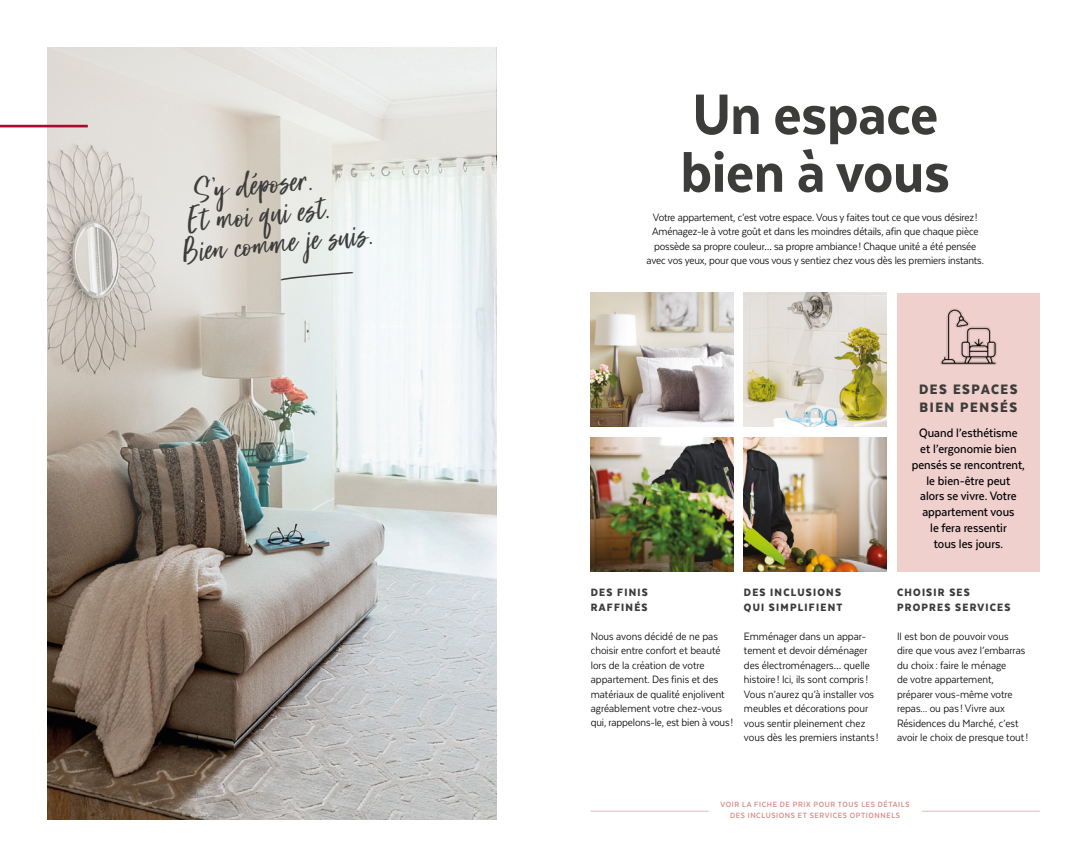
<style>
.page{position:relative;width:1087px;height:867px;background:#fff}
.page>*{position:absolute;margin:0;border:0;box-sizing:border-box;transform-origin:0 0}
.t1{font:800 65.62px/57.8px "Texta Narrow";color:#3c3c3b}
.t2{font:35px/29.8px "Super Natural";color:#3c3c3b}
.t3{font:900 15.75px/17.5px "Texta Narrow";letter-spacing:.1em;color:#3c3c3b}
.t4{font:500 14px/15.8px "Texta Narrow";color:#000;text-align:center}
.t5{font:12.25px/14.4px "Texta Narrow";color:#000}
.t6{font:900 12.25px/14.4px "Texta Narrow";letter-spacing:.1em;color:#3c3c3b}
.t7{font:700 8.75px/10.5px "Texta Narrow";letter-spacing:.07em;color:#d58a86;text-align:center}
</style>
<div class="page">
<div style="left:897px;top:293px;width:143px;height:278px;background:#efd0cd"></div>
<img style="left:940px;top:308px;width:57px;height:57px">
<img style="left:47px;top:626px;width:449px;height:193px">
<img style="left:591px;top:437px;width:142px;height:134px">
<img style="left:744px;top:437px;width:142px;height:134px">
<img style="left:591px;top:293px;width:142px;height:134px">
<img style="left:744px;top:293px;width:142px;height:134px">
<svg style="left:47px;top:47px;width:449px;height:579px;background:#cbc9c4"></svg>
<hr style="left:0;top:125px;width:88px;height:2px;background:#aa0a2f">
<hr style="left:591px;top:810px;width:117px;height:1px;background:#e6b9b5">
<hr style="left:922px;top:810px;width:117px;height:1px;background:#e6b9b5">
<svg style="left:280px;top:271px;width:74px;height:9px"></svg>
<h2 class="t2" style="left:175px;top:177px;width:195px;text-indent:17px;rotate:-5deg">S’y déposer.<br>Et moi qui est.<br>Bien comm e je suis.</h2>
<h1 class="t1" style="left:681px;top:84px;width:271px">Un espace bien à vous</h1>
<p class="t5" style="left:646px;top:209px;width:339px;text-align:center">Votre appartement, c’est votre espace. Vous y faites tout ce que vous désirez!<br>Aménagez-le à votre goût et dans les moindres détails, afin que chaque pièce possède sa propre couleur… sa propre ambiance ! Chaque unité a été pensée avec vos yeux, pour que vous vous y sentiez chez vous dès les premiers instants.</p>
<p class="t6" style="left:591px;top:585px;width:59px">DES FINIS<br>RAFFINÉS</p>
<p class="t5" style="left:591px;top:628px;width:144px">Nous avons décidé de ne pas choisir entre confort et beauté lors de la création de votre appartement. Des finis et des matériaux de qualité enjolivent agréablement votre chez-vous qui, rappelons‑le, est bien à vous!</p>
<p class="t6" style="left:744px;top:585px;width:100px">DES INCLUSIONS<br>QUI SIMPLIFIENT</p>
<p class="t5" style="left:744px;top:628px;width:136px">Emménager dans un appar&shy;tement et devoir déménager des électroménagers… quelle histoire ! Ici, ils sont compris!<br>Vous n’aurez qu’à installer vos meubles et décorations pour vous sentir pleinement chez vous dès les premiers instants!</p>
<p class="t3" style="left:919px;top:380px;width:100px">DES ESPACES<br>BIEN PENSÉS</p>
<p class="t4" style="left:912px;top:425px;width:115px">Quand l’esthétisme<br>et l’ergonomie bien pensés se rencontrent, le bien-être peut<br>alors se vivre. Votre appartement vous<br>le fera ressentir<br>tous les jours.</p>
<p class="t6" style="left:897px;top:585px;width:115px">CHOISIR SES<br>PROPRES SERVICES</p>
<p class="t5" style="left:897px;top:628px;width:133px">Il est bon de pouvoir vous<br>dire que vous avez l’embarras du choix: faire le ménage<br>de votre appartement, préparer vous-même votre repas... ou pas! Vivre aux<br>Résidences du Marché, c’est avoir le choix de presque tout!</p>
<p class="t7" style="left:720px;top:799px;width:190px">VOIR LA FICHE DE PRIX POUR TOUS LES DÉTAILS<br>DES INCLUSIONS ET SERVICES OPTIONNELS</p>
</div>
